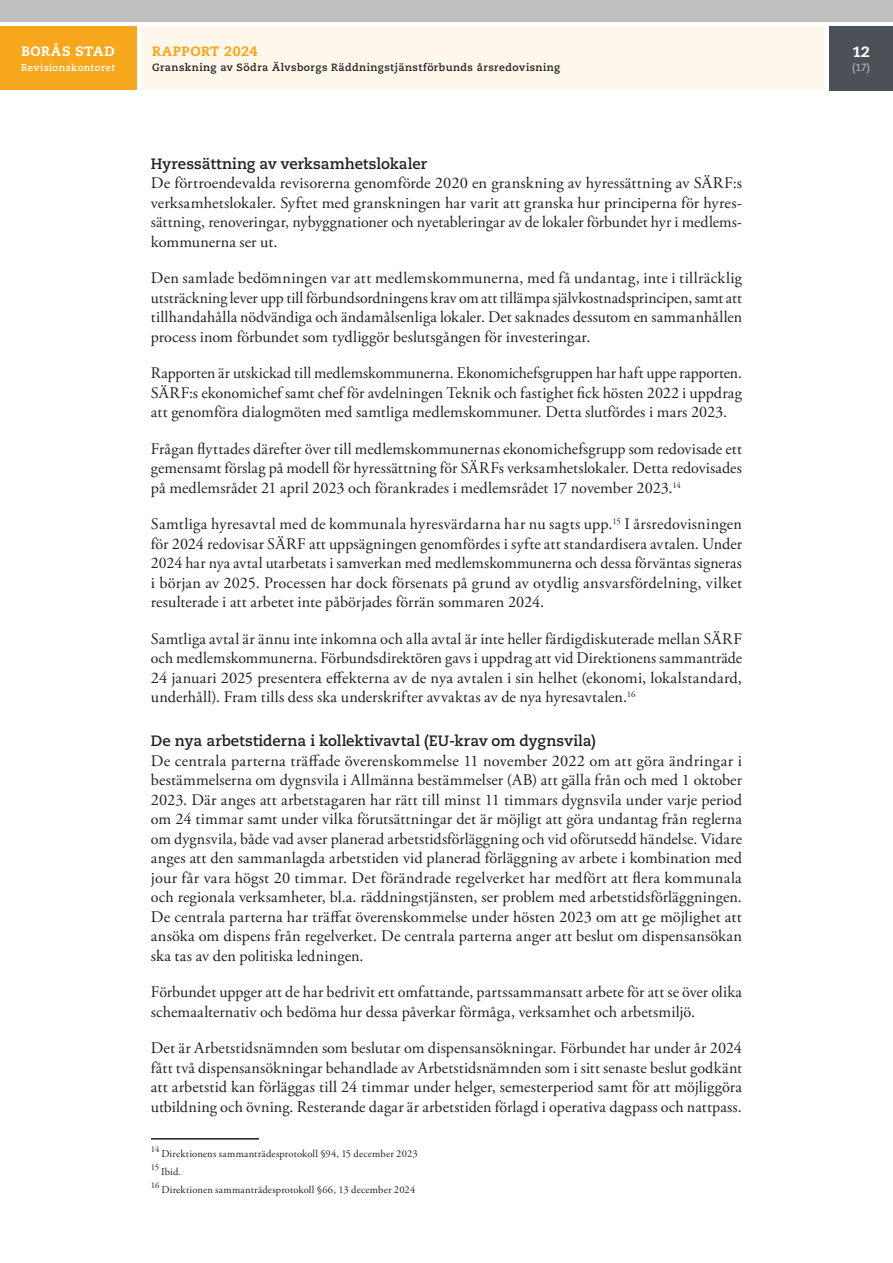
<style>
.page{position:relative;width:893px;height:1263px;background:#fff}
.page>*{position:absolute;margin:0;border:0;box-sizing:border-box;transform-origin:0 0}
.Brödtext_Garamond{font:16.2px/19.5px "Adobe Garamond Pro";letter-spacing:.005em;color:#231f20;text-align:justify}
.Rubrik_4{font:700 15px "Caecilia LT Std";color:#231f20}
.t1{font:800 14.85px "Caecilia LT Std";color:#fff}
.t2{font:800 13.5px "Caecilia LT Pro 85";letter-spacing:.035em;color:#f6a71c}
.t3{font:800 13.5px "Caecilia LT Pro 85";letter-spacing:.03em;color:#fff}
.Fotnot_utan_linje{font:10.5px "Adobe Garamond Pro";letter-spacing:.015em;color:#231f20}
.t4{font:700 10.5px "Caecilia LT Pro 75";letter-spacing:.045em;color:#231f20}
.t5{font:10.35px "Caecilia LT Std";color:#c9c9cb}
.t6{font:700 9.75px "Caecilia LT Pro 75";letter-spacing:.04em;color:#fff}
.Fotnot_utan_linje-2{font:8.7px "Adobe Garamond Pro";color:#231f20}
</style>
<div class="page">
<div style="left:141px;top:26px;width:683px;height:64px;background:#fef7ec"></div>
<div style="left:0;top:0;width:893px;height:21px;background:#c0bfc0"></div>
<div style="left:0;top:27px;width:136px;height:63px;background:#f6a71c"></div>
<div style="left:829px;top:27px;width:64px;height:63px;background:#4b5157"></div>
<hr style="left:151px;top:1138px;width:108px;height:1px;background:#231f20">
<p class="t3" style="left:21px;top:42px;width:95px">BORÅS STAD</p>
<p class="t6" style="left:21px;top:61px;width:96px">Revisionskontoret</p>
<p class="t2" style="left:152px;top:42px;width:107px">RAPPORT 2024</p>
<p class="t4" style="left:152px;top:61px;width:410px">Granskning av Södra Älvsborgs Räddningstjänstförbunds årsredovisning</p>
<h4 class="Rubrik_4" style="left:151px;top:155px;width:278px">Hyressättning av verksamhetslokaler</h4>
<p class="Brödtext_Garamond" style="left:151px;top:174px;width:593px">De förtroendevalda revisorerna genomförde 2020 en granskning av hyressättning av SÄRF:s verksamhetslokaler. Syftet med granskningen har varit att granska hur principerna för hyres&shy;sättning, renoveringar, nybyggnationer och nyetableringar av de lokaler förbundet hyr i medlems&shy;kommunerna ser ut.</p>
<p class="Brödtext_Garamond" style="left:151px;top:269px;width:593px">Den samlade bedömningen var att medlemskommunerna, med få undantag, inte i tillräcklig utsträckning lever upp till förbundsordningens krav om att tillämpa självkostnadsprincipen, samt att tillhandahålla nödvändiga och ändamålsenliga lokaler. Det saknades dessutom en sammanhållen process inom förbundet som tydliggör beslutsgången för investeringar.</p>
<p class="Brödtext_Garamond" style="left:151px;top:364px;width:593px">Rapporten är utskickad till medlemskommunerna. Ekonomichefsgruppen har haft uppe rapporten.<br>SÄRF:s ekonomichef samt chef för avdelningen Teknik och fastighet fick hösten 2022 i uppdrag att genomföra dialogmöten med samtliga medlemskommuner. Detta slutfördes i mars 2023.</p>
<p class="Brödtext_Garamond" style="left:151px;top:440px;width:593px">Frågan flyttades därefter över till medlemskommunernas ekonomichefsgrupp som redovisade ett gemensamt förslag på modell för hyressättning för SÄRFs verksamhetslokaler. Detta redovisades på medlemsrådet 21 april 2023 och förankrades i medlemsrådet 17 november 2023.<sup>14</sup></p>
<p class="Brödtext_Garamond" style="left:151px;top:515px;width:593px">Samtliga hyresavtal med de kommunala hyresvärdarna har nu sagts upp.<sup>15</sup> I årsredovisningen för 2024 redovisar SÄRF att uppsägningen genomfördes i syfte att standardisera avtalen. Under 2024 har nya avtal utarbetats i samverkan med medlemskommunerna och dessa förväntas signeras i början av 2025. Processen har dock försenats på grund av otydlig ansvarsfördelning, vilket resulterade i att arbetet inte påbörjades förrän sommaren 2024.</p>
<p class="Brödtext_Garamond" style="left:151px;top:630px;width:593px">Samtliga avtal är ännu inte inkomna och alla avtal är inte heller färdigdiskuterade mellan SÄRF och medlemskommunerna. Förbundsdirektören gavs i uppdrag att vid Direktionens sammanträde 24 januari 2025 presentera effekterna av de nya avtalen i sin helhet (ekonomi, lokalstandard, underhåll). Fram tills dess ska underskrifter avvaktas av de nya hyresavtalen.<sup>16</sup></p>
<h4 class="Rubrik_4" style="left:151px;top:732px;width:446px">De nya arbetstiderna i kollektivavtal (EU-krav om dygnsvila)</h4>
<p class="Brödtext_Garamond" style="left:151px;top:751px;width:593px">De centrala parterna träffade överenskommelse 11 november 2022 om att göra ändringar i bestämmelserna om dygnsvila i Allmänna bestämmelser (AB) att gälla från och med 1 oktober 2023. Där anges att arbetstagaren har rätt till minst 11 timmars dygnsvila under varje period om 24 timmar samt under vilka förutsättningar det är möjligt att göra undantag från reglerna om dygnsvila, både vad avser planerad arbetstidsförläggning och vid oförutsedd händelse. Vidare anges att den sammanlagda arbetstiden vid planerad förläggning av arbete i kombination med jour får vara högst 20 timmar. Det förändrade regelverket har medfört att flera kommunala och regionala verksamheter, bl.a. räddningstjänsten, ser problem med arbetstidsförläggningen.<br>De centrala parterna har träffat överenskommelse under hösten 2023 om att ge möjlighet att ansöka om dispens från regelverket. De centrala parterna anger att beslut om dispensansökan ska tas av den politiska ledningen.</p>
<p class="Brödtext_Garamond" style="left:151px;top:983px;width:593px">Förbundet uppger att de har bedrivit ett omfattande, partssammansatt arbete för att se över olika schemaalternativ och bedöma hur dessa påverkar förmåga, verksamhet och arbetsmiljö.</p>
<p class="Brödtext_Garamond" style="left:151px;top:1039px;width:593px">Det är Arbetstidsnämnden som beslutar om dispensansökningar. Förbundet har under år 2024 fått två dispensansökningar behandlade av Arbetstidsnämnden som i sitt senaste beslut godkänt att arbetstid kan förläggas till 24 timmar under helger, semesterperiod samt för att möjliggöra utbildning och övning. Resterande dagar är arbetstiden förlagd i operativa dagpass och nattpass.</p>
<p class="Fotnot_utan_linje-2" style="left:151px;top:1144px;width:10px">14</p>
<p class="Fotnot_utan_linje" style="left:161px;top:1147px;width:258px">Direktionens sammanträdesprotokoll §94, 15 december 2023</p>
<p class="Fotnot_utan_linje-2" style="left:151px;top:1162px;width:10px">15</p>
<p class="Fotnot_utan_linje" style="left:161px;top:1165px;width:22px">Ibid.</p>
<p class="Fotnot_utan_linje-2" style="left:151px;top:1180px;width:10px">16</p>
<p class="Fotnot_utan_linje" style="left:161px;top:1183px;width:255px">Direktionen sammanträdesprotokoll §66, 13 december 2024</p>
<p class="t1" style="left:852px;top:42px;width:19px">12</p>
<p class="t5" style="left:852px;top:62px;width:19px">(17)</p>
</div>
